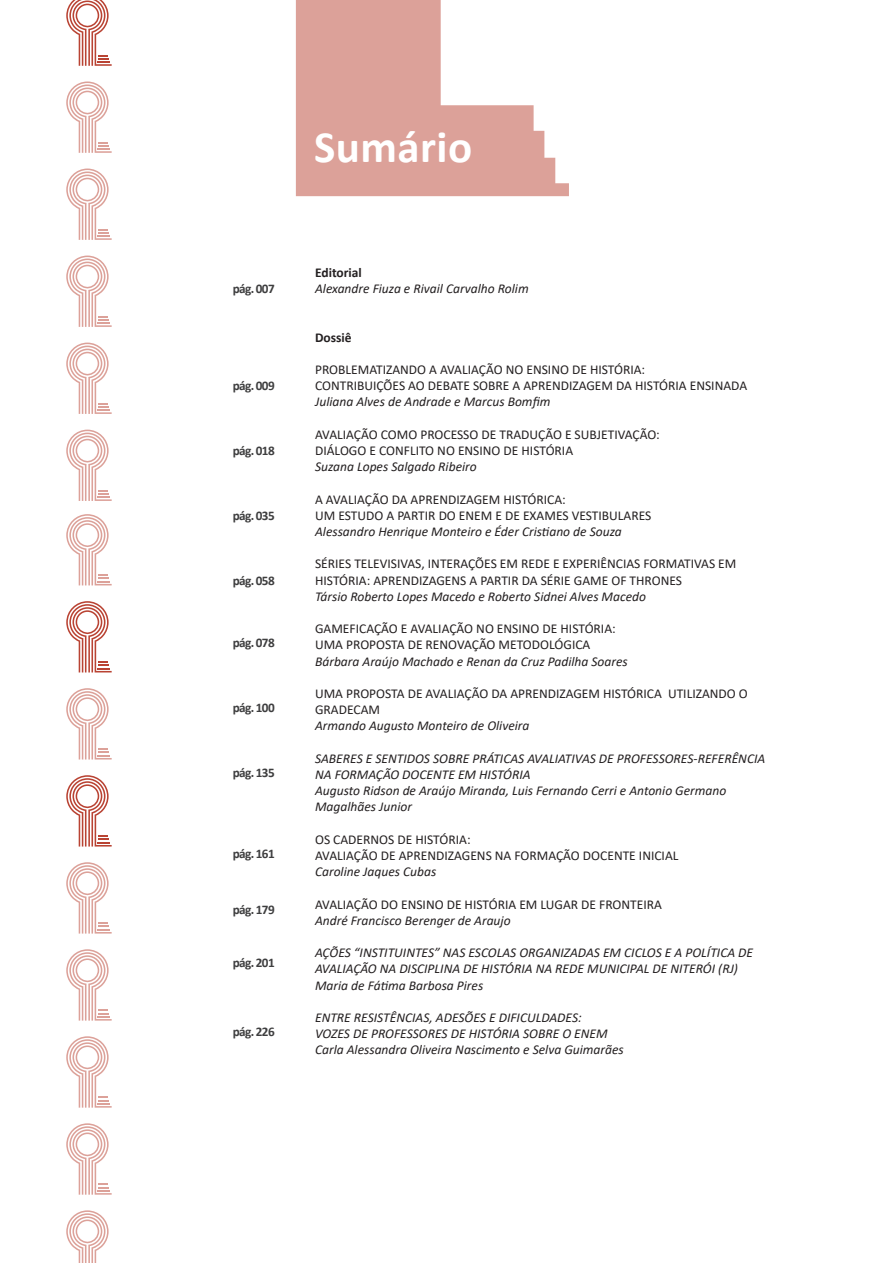
<style>
.page{position:relative;width:893px;height:1263px;background:#fff}
.page>*{position:absolute;margin:0;border:0;box-sizing:border-box;transform-origin:0 0}
.Referencias_paragrafo{font:700 45px "Calibri";letter-spacing:.01em;color:#fff}
.t1{font:italic 13.5px/16.2px "Calibri";color:#231f20}
.t2{font:13.5px/16.2px "Calibri";color:#231f20}
.t3{font:700 13.5px "Calibri";color:#231f20}
.t4{font:700 13.2px "Calibri";letter-spacing:-.05em;color:#3e3e3f}
</style>
<div class="page">
<svg style="left:66px;top:775px;width:46px;height:71px"></svg>
<svg style="left:66px;top:601px;width:46px;height:71px"></svg>
<svg style="left:66px;top:0;width:46px;height:66px"></svg>
<svg style="left:66px;top:862px;width:46px;height:71px"></svg>
<svg style="left:66px;top:688px;width:46px;height:71px"></svg>
<svg style="left:66px;top:1123px;width:46px;height:72px"></svg>
<svg style="left:66px;top:514px;width:46px;height:71px"></svg>
<svg style="left:66px;top:949px;width:46px;height:71px"></svg>
<svg style="left:66px;top:1210px;width:43px;height:53px"></svg>
<svg style="left:66px;top:1036px;width:46px;height:72px"></svg>
<svg style="left:66px;top:81px;width:46px;height:72px"></svg>
<svg style="left:66px;top:343px;width:46px;height:71px"></svg>
<svg style="left:66px;top:168px;width:46px;height:72px"></svg>
<svg style="left:66px;top:430px;width:46px;height:71px"></svg>
<svg style="left:66px;top:256px;width:46px;height:71px"></svg>
<svg style="left:295px;top:0;width:274px;height:196px;fill:#dca199"></svg>
<p class="Referencias_paragrafo" style="left:314px;top:115px;width:160px">Sumário</p>
<p class="t4" style="left:233px;top:279px;width:43px">pág. 007</p>
<p class="t4" style="left:233px;top:377px;width:43px">pág. 009</p>
<p class="t4" style="left:233px;top:441px;width:43px">pág. 018</p>
<p class="t4" style="left:233px;top:506px;width:43px">pág. 035</p>
<p class="t4" style="left:233px;top:571px;width:43px">pág. 058</p>
<p class="t4" style="left:233px;top:633px;width:43px">pág. 078</p>
<p class="t4" style="left:233px;top:698px;width:43px">pág. 100</p>
<p class="t4" style="left:233px;top:763px;width:43px">pág. 135</p>
<p class="t4" style="left:233px;top:844px;width:43px">pág. 161</p>
<p class="t4" style="left:233px;top:900px;width:43px">pág. 179</p>
<p class="t4" style="left:233px;top:953px;width:43px">pág. 201</p>
<p class="t4" style="left:233px;top:1022px;width:43px">pág. 226</p>
<p class="t3" style="left:315px;top:263px;width:48px">Editorial</p>
<p class="t1" style="left:315px;top:280px;width:215px">Alexandre Fiuza e Rivail Carvalho Rolim</p>
<p class="t3" style="left:315px;top:327px;width:38px">Dossiê</p>
<p class="t2" style="left:315px;top:361px;width:332px">PROBLEMATIZANDO A AVALIAÇÃO NO ENSINO DE HISTÓRIA:</p>
<p class="t2" style="left:315px;top:377px;width:434px">CONTRIBUIÇÕES AO DEBATE SOBRE A APRENDIZAGEM DA HISTÓRIA ENSINADA</p>
<p class="t1" style="left:315px;top:393px;width:237px">Juliana Alves de Andrade e Marcus Bomfim</p>
<p class="t2" style="left:315px;top:426px;width:346px">AVALIAÇÃO COMO PROCESSO DE TRADUÇÃO E SUBJETIVAÇÃO:<br>DIÁLOGO E CONFLITO NO ENSINO DE HISTÓRIA</p>
<p class="t1" style="left:315px;top:458px;width:163px">Suzana Lopes Salgado Ribeiro</p>
<p class="t2" style="left:315px;top:491px;width:338px">A AVALIAÇÃO DA APRENDIZAGEM HISTÓRICA:<br>UM ESTUDO A PARTIR DO ENEM E DE EXAMES VESTIBULARES</p>
<p class="t1" style="left:315px;top:523px;width:308px">Alessandro Henrique Monteiro e Éder Cristiano de Souza</p>
<p class="t2" style="left:315px;top:555px;width:423px">SÉRIES TELEVISIVAS, INTERAÇÕES EM REDE E EXPERIÊNCIAS FORMATIVAS EM<br>HISTÓRIA: APRENDIZAGENS A PARTIR DA SÉRIE GAME OF THRONES</p>
<p class="t1" style="left:315px;top:588px;width:332px">Társio Roberto Lopes Macedo e Roberto Sidnei Alves Macedo</p>
<p class="t2" style="left:315px;top:620px;width:302px">GAMEFICAÇÃO E AVALIAÇÃO NO ENSINO DE HISTÓRIA:<br>UMA PROPOSTA DE RENOVAÇÃO METODOLÓGICA</p>
<p class="t1" style="left:315px;top:652px;width:314px">Bárbara Araújo Machado e Renan da Cruz Padilha Soares</p>
<p class="t2" style="left:315px;top:685px;width:434px">UMA PROPOSTA DE AVALIAÇÃO DA APRENDIZAGEM HISTÓRICA UTILIZANDO O<br>GRADECAM</p>
<p class="t1" style="left:315px;top:717px;width:216px">Armando Augusto Monteiro de Oliveira</p>
<p class="t1" style="left:315px;top:750px;width:452px">SABERES E SENTIDOS SOBRE PRÁTICAS AVALIATIVAS DE PROFESSORES-REFERÊNCIA NA FORMAÇÃO DOCENTE EM HISTÓRIA<br>Augusto Ridson de Araújo Miranda, Luis Fernando Cerri e Antonio Germano Magalhães Junior</p>
<p class="t2" style="left:315px;top:831px;width:157px">OS CADERNOS DE HISTÓRIA:</p>
<p class="t2" style="left:315px;top:847px;width:365px">AVALIAÇÃO DE APRENDIZAGENS NA FORMAÇÃO DOCENTE INICIAL</p>
<p class="t1" style="left:315px;top:863px;width:123px">Caroline Jaques Cubas</p>
<p class="t2" style="left:315px;top:896px;width:348px">AVALIAÇÃO DO ENSINO DE HISTÓRIA EM LUGAR DE FRONTEIRA</p>
<p class="t1" style="left:315px;top:912px;width:197px">André Francisco Berenger de Araujo</p>
<p class="t1" style="left:315px;top:944px;width:440px">AÇÕES “INSTITUINTES” NAS ESCOLAS ORGANIZADAS EM CICLOS E A POLÍTICA DE<br>AVALIAÇÃO NA DISCIPLINA DE HISTÓRIA NA REDE MUNICIPAL DE NITERÓI (RJ)</p>
<p class="t1" style="left:315px;top:976px;width:170px">Maria de Fátima Barbosa Pires</p>
<p class="t1" style="left:315px;top:1009px;width:294px">ENTRE RESISTÊNCIAS, ADESÕES E DIFICULDADES:<br>VOZES DE PROFESSORES DE HISTÓRIA SOBRE O ENEM</p>
<p class="t1" style="left:315px;top:1041px;width:310px">Carla Alessandra Oliveira Nascimento e Selva Guimarães</p>
</div>
